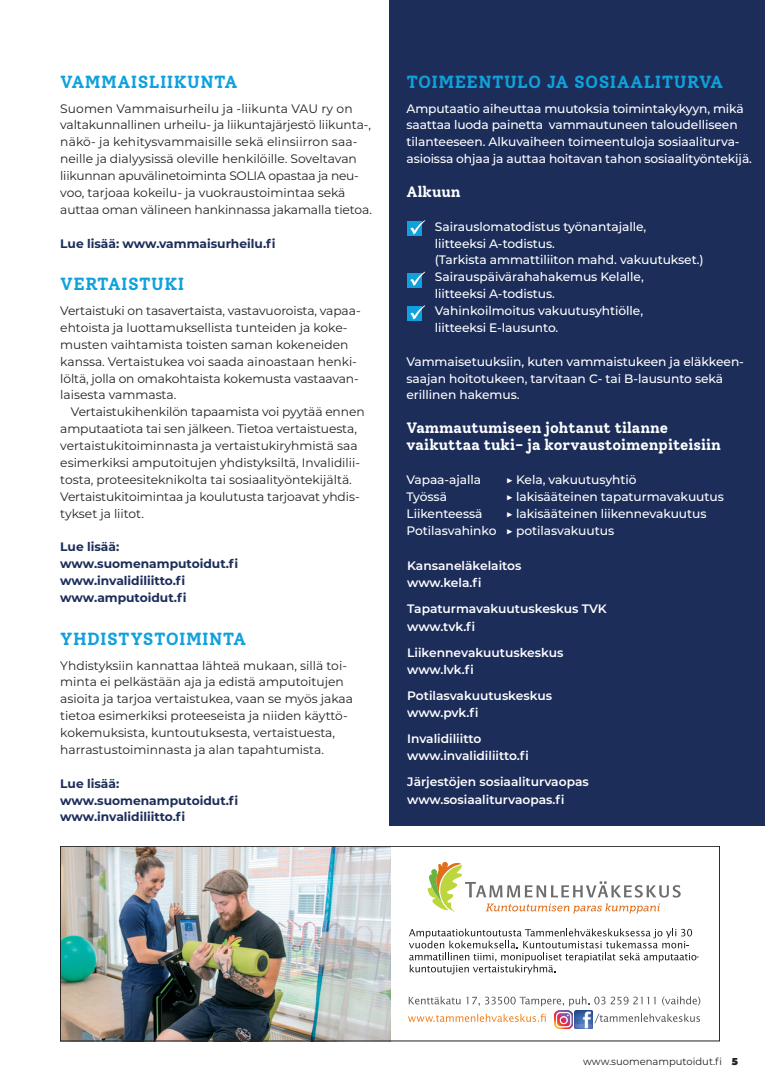
<style>
.page{position:relative;width:780px;height:1081px;background:#fff}
.page>*{position:absolute;margin:0;border:0;box-sizing:border-box;transform-origin:0 0}
._1_valiotsikko_ylin{font:700 17.5px "Solway";letter-spacing:.02em;color:#10a1dc}
._1_valiotsikko{font:700 15px/16.9px "Solway";color:#fff}
._1_leipis_ei_sis{font:12.25px/16.9px "Montserrat";color:#231f20}
._1_leipis_ei_sis-2{font:500 12.25px/16.9px "Montserrat";letter-spacing:-.005em;color:#fff}
._1_leipis_sis{font:12.25px/16.9px "Montserrat";letter-spacing:-.01em;color:#231f20}
._1_ingressi{font:600 12.25px "Montserrat";color:#fff}
._1_nettiosoite{font:700 12.25px "Montserrat";color:#1c2d5a}
.t1{font:10px "Montserrat";color:#231f20}
.t2{font:10px "Lucida Sans Std";color:#231f20}
.s1{font-family:"Myriad Pro";font-weight:400}
.s2{font-weight:900}
</style>
<div class="page">
<div style="left:389px;top:0;width:375px;height:826px;background:#1c2d5a"></div>
<svg style="left:408px;top:996px;width:52px;height:8px"></svg>
<svg style="left:466px;top:996px;width:189px;height:10px"></svg>
<svg style="left:662px;top:996px;width:38px;height:10px"></svg>
<svg style="left:408px;top:1013px;width:137px;height:9px"></svg>
<svg style="left:594px;top:1014px;width:106px;height:9px"></svg>
<svg style="left:427px;top:862px;width:253px;height:51px"></svg>
<svg style="left:409px;top:928px;width:287px;height:46px"></svg>
<img style="left:574px;top:1011px;width:18px;height:18px">
<img style="left:62px;top:848px;width:328px;height:191px">
<img style="left:554px;top:1011px;width:18px;height:18px">
<div style="left:60px;top:846px;width:659px;height:195px;border:1px solid #231f20"></div>
<div style="left:408px;top:222px;width:14px;height:14px;background:#10a1dc"></div>
<svg style="left:410px;top:220px;width:15px;height:14px"></svg>
<div style="left:408px;top:273px;width:14px;height:14px;background:#10a1dc"></div>
<svg style="left:410px;top:272px;width:15px;height:14px"></svg>
<div style="left:408px;top:307px;width:14px;height:14px;background:#10a1dc"></div>
<svg style="left:410px;top:305px;width:15px;height:15px"></svg>
<p class="_1_valiotsikko_ylin" style="left:60px;top:71px;width:179px">VAMMAISLIIKUNTA</p>
<p class="_1_leipis_ei_sis" style="left:60px;top:99px;width:313px">Suomen Vammaisurheilu ja -liikunta VAU ry on valtakunnallinen urheilu- ja liikuntajärjestö liikunta-, näkö- ja kehitysvammaisille sekä elinsiirron saa&shy;neille ja dialyysissä oleville henkilöille. Soveltavan liikunnan apuvälinetoiminta SOLIA opastaa ja neu&shy;voo, tarjoaa kokeilu- ja vuokraustoimintaa sekä auttaa oman välineen hankinnassa jakamalla tietoa.</p>
<p class="_1_nettiosoite" style="left:60px;top:234px;width:217px">Lue lisää: www.vammaisurheilu.fi</p>
<p class="_1_valiotsikko_ylin" style="left:60px;top:273px;width:126px">VERTAISTUKI</p>
<p class="_1_leipis_ei_sis" style="left:60px;top:302px;width:302px">Vertaistuki on tasavertaista, vastavuoroista, vapaa&shy;ehtoista ja luottamuksellista tunteiden ja koke&shy;musten vaihtamista toisten saman kokeneiden kanssa. Vertaistukea voi saada ainoastaan henki&shy;löltä, jolla on omakohtaista kokemusta vastaavan&shy;laisesta vammasta.</p>
<p class="_1_leipis_sis" style="left:60px;top:403px;width:306px;text-indent:11px">Vertaistukihenkilön tapaamista voi pyytää ennen amputaatiota tai sen jälkeen. Tietoa vertaistuesta, vertaistukitoiminnasta ja vertaistukiryhmistä saa esimerkiksi amputoitujen yhdistyksiltä, Invalidilii&shy;tosta, proteesiteknikolta tai sosiaalityöntekijältä.<br>Vertaistukitoimintaa ja koulutusta tarjoavat yhdis&shy;tykset ja liitot.</p>
<p class="_1_nettiosoite" style="left:60px;top:538px;width:60px">Lue lisää:</p>
<p class="_1_nettiosoite" style="left:60px;top:555px;width:180px">www.suomenamputoidut.fi</p>
<p class="_1_nettiosoite" style="left:60px;top:572px;width:127px">www.invalidiliitto.fi</p>
<p class="_1_nettiosoite" style="left:60px;top:589px;width:128px">www.amputoidut.fi</p>
<p class="_1_valiotsikko_ylin" style="left:60px;top:627px;width:187px">YHDISTYSTOIMINTA</p>
<p class="_1_leipis_ei_sis" style="left:60px;top:656px;width:294px">Yhdistyksiin kannattaa lähteä mukaan, sillä toi&shy;minta ei pelkästään aja ja edistä amputoitujen asioita ja tarjoa vertaistukea, vaan se myös jakaa tietoa esimerkiksi proteeseista ja niiden käyttö&shy;kokemuksista, kuntoutuksesta, vertaistuesta,</p>
<p class="_1_leipis_ei_sis" style="left:60px;top:741px;width:265px">harrastustoiminnasta ja alan tapahtumista.</p>
<p class="_1_nettiosoite" style="left:60px;top:774px;width:60px">Lue lisää:</p>
<p class="_1_nettiosoite" style="left:60px;top:791px;width:180px">www.suomenamputoidut.fi</p>
<p class="_1_nettiosoite" style="left:60px;top:808px;width:127px">www.invalidiliitto.fi</p>
<p class="_1_valiotsikko_ylin" style="left:406px;top:71px;width:318px">TOIMEENTULO JA SOSIAALITURVA</p>
<p class="_1_leipis_ei_sis-2" style="left:406px;top:99px;width:347px">Amputaatio aiheuttaa muutoksia toimintakykyyn, mikä saattaa luoda painetta vammautuneen taloudelliseen tilanteeseen. Alkuvaiheen toimeentuloja sosiaaliturva&shy;asioissa ohjaa ja auttaa hoitavan tahon sosiaalityöntekijä.</p>
<p class="_1_valiotsikko" style="left:406px;top:183px;width:56px">Alkuun</p>
<p class="_1_leipis_ei_sis-2" style="left:435px;top:217px;width:270px;text-indent:-25px"><span class="s1">»</span> Sairauslomatodistus työnantajalle,<br>liitteeksi A-todistus.<br>(Tarkista ammattiliiton mahd. vakuutukset.)</p>
<p class="_1_leipis_ei_sis-2" style="left:435px;top:268px;width:210px;text-indent:-25px"><span class="s1">»</span> Sairauspäivärahahakemus Kelalle, liitteeksi A-todistus.</p>
<p class="_1_leipis_ei_sis-2" style="left:435px;top:302px;width:210px;text-indent:-25px"><span class="s1">»</span> Vahinkoilmoitus vakuutusyhtiölle, liitteeksi E-lausunto.</p>
<p class="_1_leipis_ei_sis-2" style="left:406px;top:352px;width:339px">Vammaisetuuksiin, kuten vammaistukeen ja eläkkeen&shy;saajan hoitotukeen, tarvitaan C- tai B-lausunto sekä erillinen hakemus.</p>
<p class="_1_valiotsikko" style="left:406px;top:419px;width:316px">Vammautumiseen johtanut tilanne vaikuttaa tuki- ja korvaustoimenpiteisiin</p>
<p class="_1_leipis_ei_sis-2" style="left:406px;top:470px;width:76px">Vapaa-ajalla</p>
<p class="_1_leipis_ei_sis-2" style="left:505px;top:470px;width:132px">▶ Kela, vakuutusyhtiö</p>
<p class="_1_leipis_ei_sis-2" style="left:406px;top:487px;width:42px">Työssä</p>
<p class="_1_leipis_ei_sis-2" style="left:505px;top:487px;width:219px">▶ lakisääteinen tapaturmavakuutus</p>
<p class="_1_leipis_ei_sis-2" style="left:406px;top:504px;width:77px">Liikenteessä</p>
<p class="_1_leipis_ei_sis-2" style="left:505px;top:504px;width:202px">▶ lakisääteinen liikennevakuutus</p>
<p class="_1_leipis_ei_sis-2" style="left:406px;top:521px;width:209px">Potilasvahinko ▶ potilasvakuutus</p>
<p class="_1_ingressi" style="left:407px;top:557px;width:116px">Kansaneläkelaitos</p>
<p class="_1_ingressi" style="left:407px;top:574px;width:76px">www.kela.fi</p>
<p class="_1_ingressi" style="left:407px;top:600px;width:201px">Tapaturmavakuutuskeskus TVK</p>
<p class="_1_ingressi" style="left:407px;top:617px;width:70px">www.tvk.fi</p>
<p class="_1_ingressi" style="left:407px;top:643px;width:158px">Liikennevakuutuskeskus</p>
<p class="_1_ingressi" style="left:407px;top:661px;width:68px">www.lvk.fi</p>
<p class="_1_ingressi" style="left:407px;top:687px;width:146px">Potilasvakuutuskeskus</p>
<p class="_1_ingressi" style="left:407px;top:704px;width:73px">www.pvk.fi</p>
<p class="_1_ingressi" style="left:407px;top:730px;width:76px">Invalidiliitto</p>
<p class="_1_ingressi" style="left:407px;top:747px;width:123px">www.invalidiliitto.fi</p>
<p class="_1_ingressi" style="left:407px;top:773px;width:183px">Järjestöjen sosiaaliturvaopas</p>
<p class="_1_ingressi" style="left:407px;top:790px;width:159px">www.sosiaaliturvaopas.fi</p>
<p class="t2" style="left:696px;top:951px;width:5px">-</p>
<p class="t1" style="left:583px;top:1054px;width:156px">www.suomenamputoidut.fi <span class="s2">5</span></p>
</div>
